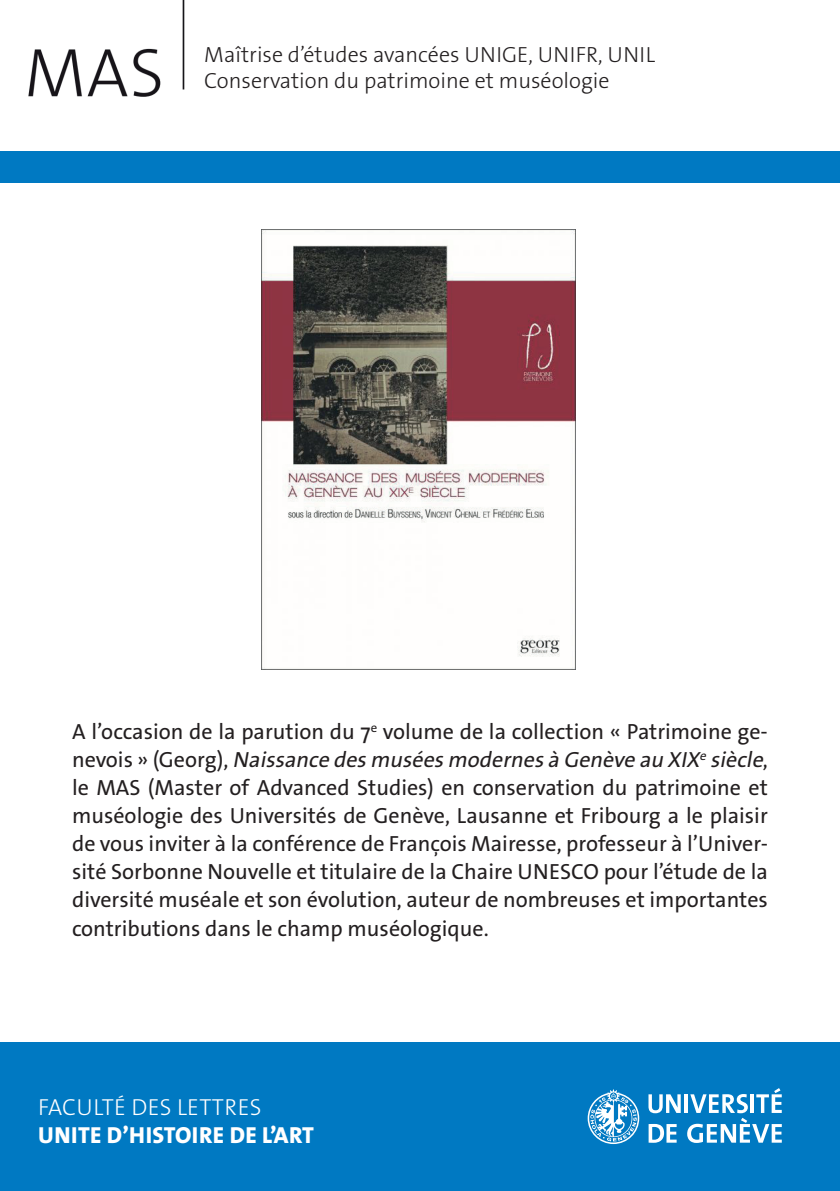
<style>
.page{position:relative;width:840px;height:1191px;background:#fff}
.page>*{position:absolute;margin:0;border:0;box-sizing:border-box;transform-origin:0 0}
.t1{font:800 23.2px "The Sans Os F";letter-spacing:.015em;color:#fff}
.t2{font:300 23.2px "The Sans Os F";letter-spacing:.015em;color:#fff}
.t3{font:22px/28px "The Sans Os F";color:#231f20;text-align:justify}
.t4{font:300 22px/26px "The Sans Os F";color:#231f20}
.s1{font-style:italic}
</style>
<div class="page">
<img style="left:261px;top:229px;width:314px;height:440px">
<div style="left:0;top:1042px;width:839px;height:149px;background:#0079c2"></div>
<svg style="left:587px;top:1089px;width:52px;height:55px"></svg>
<svg style="left:648px;top:1094px;width:32px;height:19px"></svg>
<hr style="left:684px;top:1094px;width:3px;height:19px;background:#fff">
<svg style="left:648px;top:1124px;width:28px;height:18px"></svg>
<svg style="left:687px;top:1088px;width:94px;height:55px"></svg>
<div style="left:0;top:152px;width:839px;height:31px;background:#0079c2"></div>
<img style="left:28px;top:0;width:157px;height:97px">
<p class="t4" style="left:204px;top:42px;width:452px">Maîtrise d’études avancées UNIGE, UNIFR, UNIL<br>Conservation du patrimoine et muséologie</p>
<p class="t3" style="left:72px;top:718px;width:697px">A l’occasion de la parution du 7<sup>e</sup> volume de la collection « Patrimoine ge&shy;n evo i s » (G e o rg ) , <span class="s1">Naissance desmuséesmodernesà Genève au XIX</span><sup>e</sup> <span class="s1">siècle</span>, le MAS (Master of Advanced Studies) en conservation du patrimoine et muséologie des Universités de Genève, Lausanne et Fribourg a le plaisir de vous inviter à la conférence de François Mairesse, professeur à l’Univer&shy;sité Sorbonne Nouvelle et titulaire de la Chaire UNESCO pour l’étude de la diversité muséale et son évolution, auteur de nombreuses et importantes contributions dans le champ muséologique.</p>
<p class="t2" style="left:38px;top:1091px;width:225px">FACULTÉ DES LETTRES</p>
<p class="t1" style="left:38px;top:1119px;width:277px">UNITE D’HISTOIRE DE L’ART</p>
</div>
